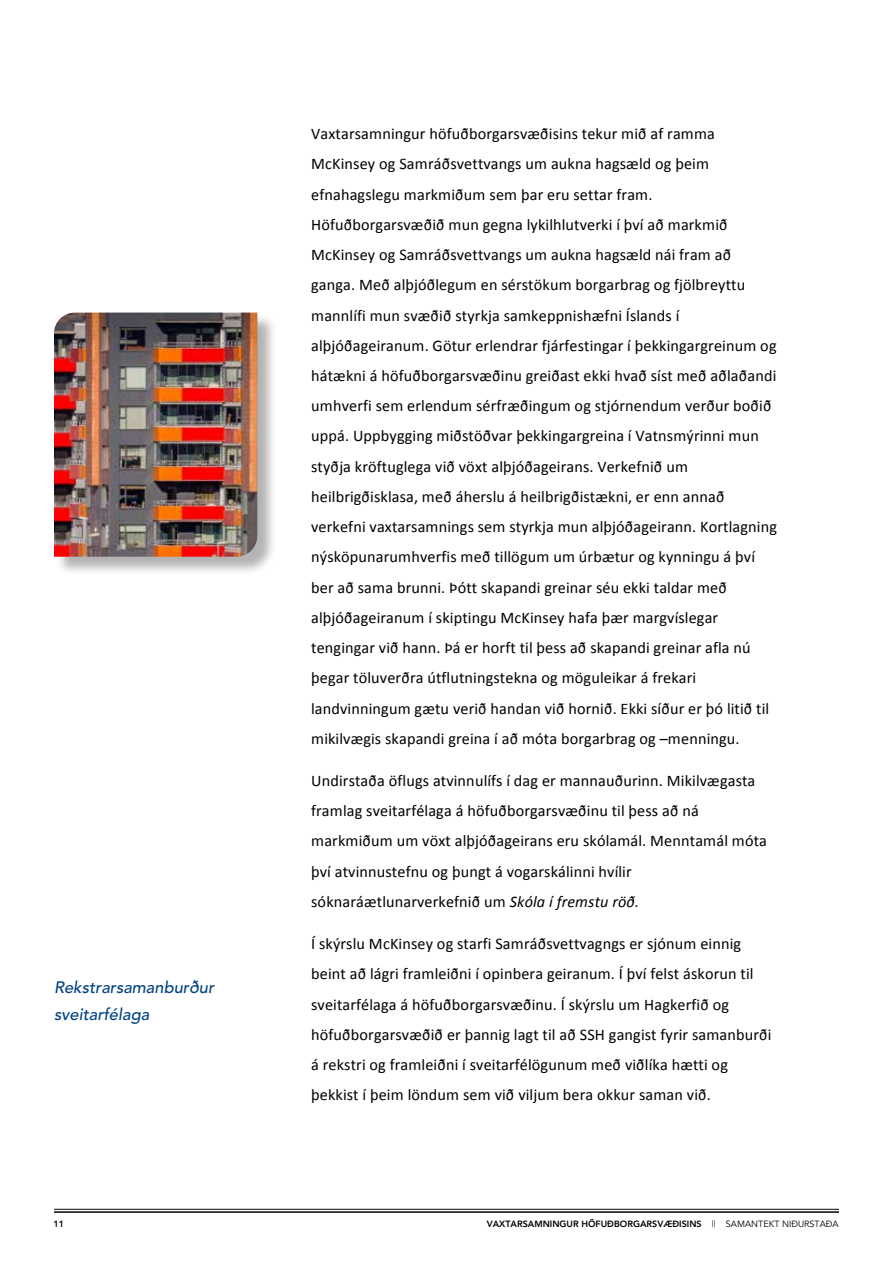
<style>
.page{position:relative;width:893px;height:1263px;background:#fff}
.page>*{position:absolute;margin:0;border:0;box-sizing:border-box;transform-origin:0 0}
.t1{font:italic 500 16.5px/27px "Avenir IS";color:#004282}
.t2{font:16.2px/30.3px "Calibri";letter-spacing:.01em;color:#000}
.t3{font:800 9px "Avenir IS";color:#000}
.s1{font-style:italic}
.s2{font-weight:400}
</style>
<div class="page">
<hr style="left:54px;top:1211px;width:785px;height:2px;background:#000">
<hr style="left:54px;top:1209px;width:785px;height:1px;background:#000">
<div style="left:56px;top:314px;width:221px;height:262px;background:#000;opacity:.3"></div>
<img style="left:54px;top:313px;width:203px;height:244px">
<p class="t1" style="left:54px;top:974px;width:162px">Rekstrarsamanburður sveitarfélaga</p>
<p class="t2" style="left:311px;top:119px;width:467px">Vaxtarsamningur höfuðborgarsvæðisins tekur mið af ramma McKinsey og Samráðsvettvangs um aukna hagsæld og þeim efnahagslegu markmiðum sem þar eru settar fram.<br>Höfuðborgarsvæðið mun gegna lykilhlutverki í því að markmið McKinsey og Samráðsvettvangs um aukna hagsæld nái fram að ganga. Með alþjóðlegum en sérstökum borgarbrag og fjölbreyttu mannlífi mun svæðið styrkja samkeppnishæfni Íslands í alþjóðageiranum. Götur erlendrar fjárfestingar í þekkingargreinum og hátækni á höfuðborgarsvæðinu greiðast ekki hvað síst með aðlaðandi umhverfi sem erlendum sérfræðingum og stjórnendum verður boðið uppá. Uppbygging miðstöðvar þekkingargreina í Vatnsmýrinni mun styðja kröftuglega við vöxt alþjóðageirans. Verkefnið um heilbrigðisklasa, með áherslu á heilbrigðistækni, er enn annað verkefni vaxtarsamnings sem styrkja mun alþjóðageirann. Kortlagning nýsköpunarumhverfis með tillögum um úrbætur og kynningu á því ber að sama brunni. Þótt skapandi greinar séu ekki taldar með alþjóðageiranum í skiptingu McKinsey hafa þær margvíslegar tengingar við hann. Þá er horft til þess að skapandi greinar afla nú þegar töluverðra útflutningstekna og möguleikar á frekari landvinningum gætu verið handan við hornið. Ekki síður er þó litið til mikilvægis skapandi greina í að móta borgarbrag og –menningu.</p>
<p class="t2" style="left:311px;top:765px;width:457px">Undirstaða öflugs atvinnulífs í dag er mannauðurinn. Mikilvægasta framlag sveitarfélaga á höfuðborgarsvæðinu til þess að ná markmiðum um vöxt alþjóðageirans eru skólamál. Menntamál móta því atvinnustefnu og þungt á vogarskálinni hvílir sóknaráætlunarverkefnið um <span class="s1">Skóla í fremstu röð.</span></p>
<p class="t2" style="left:311px;top:928px;width:462px">Í skýrslu McKinsey og starfi Samráðsvettvagngs er sjónum einnig beint að lágri framleiðni í opinbera geiranum. Í því felst áskorun til sveitarfélaga á höfuðborgarsvæðinu. Í skýrslu um Hagkerfið og höfuðborgarsvæðið er þannig lagt til að SSH gangist fyrir samanburði á rekstri og framleiðni í sveitarfélögunum með viðlíka hætti og þekkist í þeim löndum sem við viljum bera okkur saman við.</p>
<p class="t3" style="left:54px;top:1218px;width:12px">11</p>
<p class="t3" style="left:487px;top:1218px;width:353px">VAXTARSAMNINGUR HÖFUÐBORGARSVÆÐISINS <span class="s2">|| SAMANTEKT NIÐURSTAÐA</span></p>
</div>
